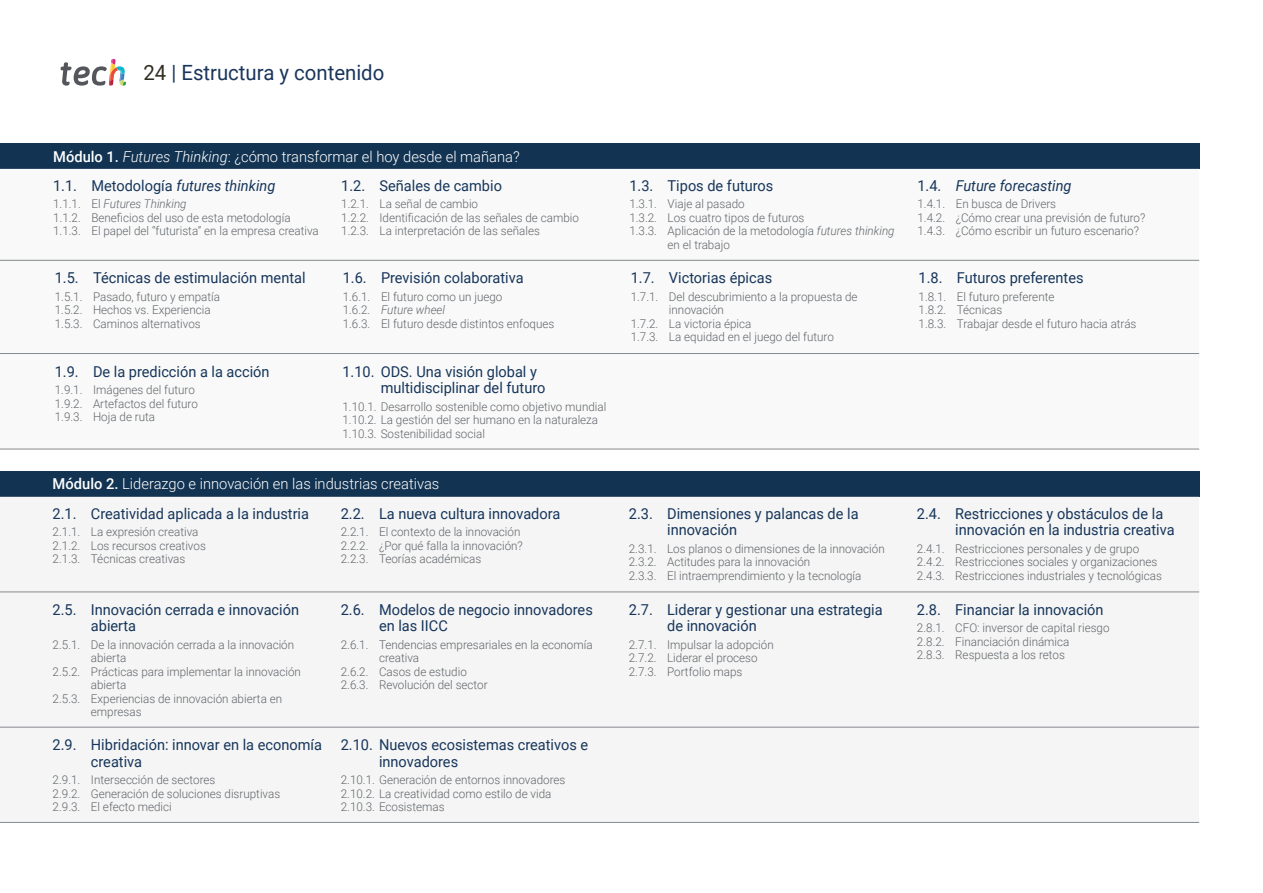
<style>
.page{position:relative;width:1263px;height:893px;background:#fff}
.page>*{position:absolute;margin:0;border:0;box-sizing:border-box;transform-origin:0 0}
.t1{font:21px "Roboto";color:#1a355c}
.t2{font:15px/16.5px "Roboto";color:#17355b}
.t3{font:300 15px/28.7px "Roboto";color:#fff}
.t4{font:italic 15px "Roboto";color:#17355b}
.t5{font:300 12px/13.5px "Roboto";color:#61646a}
.s1{color:#312e20}
.s2{font-weight:500}
.s3{font-style:italic}
.s4{font-weight:400;color:#17355b}
.s5{font-weight:400;font-style:italic;color:#17355b}
.s6{font-style:normal}
</style>
<div class="page">
<svg style="left:61px;top:59px;width:65px;height:27px"></svg>
<div style="left:0;top:143px;width:1199px;height:26px;background:#123352"></div>
<div style="left:0;top:169px;width:1199px;height:280px;background:#f8f9f8"></div>
<hr style="left:0;top:449px;width:1199px;height:1px;background:#878a8e">
<hr style="left:0;top:260px;width:1199px;height:1px;background:#878a8e">
<hr style="left:0;top:353px;width:1199px;height:1px;background:#878a8e">
<div style="left:0;top:471px;width:1199px;height:26px;background:#123352"></div>
<div style="left:0;top:497px;width:1199px;height:325px;background:#f4f5f4"></div>
<hr style="left:0;top:592px;width:1199px;height:1px;background:#878a8e">
<hr style="left:0;top:727px;width:1199px;height:1px;background:#878a8e">
<hr style="left:0;top:822px;width:1199px;height:1px;background:#878a8e">
<h1 class="t1" style="left:144px;top:57px;width:242px"><span class="s1">24</span> | Estructura y contenido</h1>
<p class="t3" style="left:53px;top:142px;width:468px"><span class="s2">Módulo 1.</span> <span class="s3">Futures Thinking</span>: ¿cómo transformar el hoy desde el mañana?<br><span class="s4">1.1. Metodología</span> <span class="s5">futures thinking</span></p>
<p class="t5" style="left:53px;top:197px;width:267px">1.1.1. El <span class="s3">Futures Thinking<br></span>1.1.2. Beneficios del uso de esta metodología<br>1.1.3. El papel del “futurista” en la empresa creativa</p>
<p class="t2" style="left:341px;top:176px;width:162px">1.2. Señales de cambio</p>
<p class="t5" style="left:341px;top:197px;width:239px">1.2.1. La señal de cambio<br>1.2.2. Identificación de las señales de cambio<br>1.2.3. La interpretación de las señales</p>
<p class="t2" style="left:55px;top:269px;width:252px">1.5. Técnicas de estimulación mental</p>
<p class="t5" style="left:55px;top:289px;width:167px">1.5.1. Pasado, futuro y empatía<br>1.5.2. Hechos vs. Experiencia<br>1.5.3. Caminos alternativos</p>
<p class="t2" style="left:55px;top:362px;width:216px">1.9. De la predicción a la acción</p>
<p class="t5" style="left:55px;top:383px;width:145px">1.9.1. Imágenes del futuro<br>1.9.2. Artefactos del futuro<br>1.9.3. Hoja de ruta</p>
<p class="t2" style="left:343px;top:269px;width:182px">1.6. Previsión colaborativa</p>
<p class="t5" style="left:343px;top:289px;width:213px">1.6.1. El futuro como un juego<br>1.6.2. <span class="s3">Future wheel<br></span>1.6.3. El futuro desde distintos enfoques</p>
<p class="t2" style="left:381px;top:362px;width:166px;text-indent:-38px">1.10. ODS. Una visión global y multidisciplinar del futuro</p>
<p class="t5" style="left:342px;top:399px;width:265px">1.10.1. Desarrollo sostenible como objetivo mundial<br>1.10.2. La gestión del ser humano en la naturaleza<br>1.10.3. Sostenibilidad social</p>
<p class="t3" style="left:53px;top:469px;width:388px"><span class="s2">Módulo 2.</span> Liderazgo e innovación en las industrias creativas</p>
<p class="t2" style="left:53px;top:505px;width:258px">2.1. Creatividad aplicada a la industria</p>
<p class="t5" style="left:53px;top:525px;width:155px">2.1.1. La expresión creativa<br>2.1.2. Los recursos creativos<br>2.1.3. Técnicas creativas</p>
<p class="t2" style="left:91px;top:600px;width:210px;text-indent:-38px">2.5. Innovación cerrada e innovación abierta</p>
<p class="t5" style="left:53px;top:637px;width:243px">2.5.1. De la innovación cerrada a la innovación</p>
<p class="t5" style="left:91px;top:651px;width:37px">abierta</p>
<p class="t5" style="left:53px;top:664px;width:250px">2.5.2. Prácticas para implementar la innovación</p>
<p class="t5" style="left:91px;top:678px;width:37px">abierta</p>
<p class="t5" style="left:53px;top:691px;width:231px">2.5.3. Experiencias de innovación abierta en</p>
<p class="t5" style="left:91px;top:705px;width:52px">empresas</p>
<p class="t2" style="left:91px;top:736px;width:233px;text-indent:-38px">2.9. Hibridación: innovar en la economía creativa</p>
<p class="t5" style="left:53px;top:773px;width:229px">2.9.1. Intersección de sectores<br>2.9.2. Generación de soluciones disruptivas<br>2.9.3. El efecto medici</p>
<p class="t2" style="left:341px;top:505px;width:221px">2.2. La nueva cultura innovadora</p>
<p class="t5" style="left:341px;top:525px;width:184px">2.2.1. El contexto de la innovación<br>2.2.2. ¿Por qué falla la innovación?<br>2.2.3. Teorías académicas</p>
<p class="t2" style="left:379px;top:600px;width:215px;text-indent:-38px">2.6. Modelos de negocio innovadores en las IICC</p>
<p class="t5" style="left:341px;top:637px;width:253px">2.6.1. Tendencias empresariales en la economía</p>
<p class="t5" style="left:379px;top:651px;width:42px">creativa</p>
<p class="t5" style="left:341px;top:664px;width:128px">2.6.2. Casos de estudio</p>
<p class="t5" style="left:341px;top:678px;width:148px">2.6.3. Revolución del sector</p>
<p class="t2" style="left:379px;top:736px;width:211px;text-indent:-38px">2.10. Nuevos ecosistemas creativos e innovadores</p>
<p class="t5" style="left:341px;top:773px;width:226px">2.10.1. Generación de entornos innovadores<br>2.10.2. La creatividad como estilo de vida<br>2.10.3. Ecosistemas</p>
<p class="t2" style="left:629px;top:176px;width:146px">1.3. Tipos de futuros</p>
<p class="t5" style="left:629px;top:197px;width:117px">1.3.1. Viaje al pasado</p>
<p class="t5" style="left:629px;top:210px;width:177px">1.3.2. Los cuatro tipos de futuros</p>
<p class="t5" style="left:629px;top:224px;width:267px">1.3.3. Aplicación de la metodología <span class="s3">futures thinking</span></p>
<p class="t5" style="left:668px;top:237px;width:64px">en el trabajo</p>
<p class="t2" style="left:631px;top:269px;width:143px">1.7. Victorias épicas</p>
<p class="t5" style="left:631px;top:289px;width:228px">1.7.1. Del descubrimiento a la propuesta de</p>
<p class="t5" style="left:669px;top:303px;width:57px">innovación</p>
<p class="t5" style="left:631px;top:316px;width:122px">1.7.2. La victoria épica</p>
<p class="t5" style="left:631px;top:330px;width:205px">1.7.3. La equidad en el juego del futuro</p>
<p class="t4" style="left:917px;top:175px;width:156px"><span class="s6">1.4.</span> Future forecasting</p>
<p class="t5" style="left:917px;top:197px;width:229px">1.4.1. En busca de Drivers<br>1.4.2. ¿Cómo crear una previsión de futuro?<br>1.4.3. ¿Cómo escribir un futuro escenario?</p>
<p class="t2" style="left:919px;top:269px;width:166px">1.8. Futuros preferentes</p>
<p class="t5" style="left:919px;top:289px;width:219px">1.8.1. El futuro preferente<br>1.8.2. Técnicas<br>1.8.3. Trabajar desde el futuro hacia atrás</p>
<p class="t2" style="left:667px;top:505px;width:193px;text-indent:-38px">2.3. Dimensiones y palancas de la innovación</p>
<p class="t5" style="left:629px;top:541px;width:257px">2.3.1. Los planos o dimensiones de la innovación<br>2.3.2. Actitudes para la innovación<br>2.3.3. El intraemprendimiento y la tecnología</p>
<p class="t2" style="left:667px;top:600px;width:217px;text-indent:-38px">2.7. Liderar y gestionar una estrategia de innovación</p>
<p class="t5" style="left:629px;top:637px;width:146px">2.7.1. Impulsar la adopción<br>2.7.2. Liderar el proceso<br>2.7.3. Portfolio maps</p>
<p class="t2" style="left:955px;top:505px;width:221px;text-indent:-38px">2.4. Restricciones y obstáculos de la innovación en la industria creativa</p>
<p class="t5" style="left:917px;top:541px;width:246px">2.4.1. Restricciones personales y de grupo<br>2.4.2. Restricciones sociales y organizaciones<br>2.4.3. Restricciones industriales y tecnológicas</p>
<p class="t2" style="left:917px;top:600px;width:188px">2.8. Financiar la innovación</p>
<p class="t5" style="left:917px;top:621px;width:194px">2.8.1. CFO: inversor de capital riesgo<br>2.8.2. Financiación dinámica<br>2.8.3. Respuesta a los retos</p>
</div>
